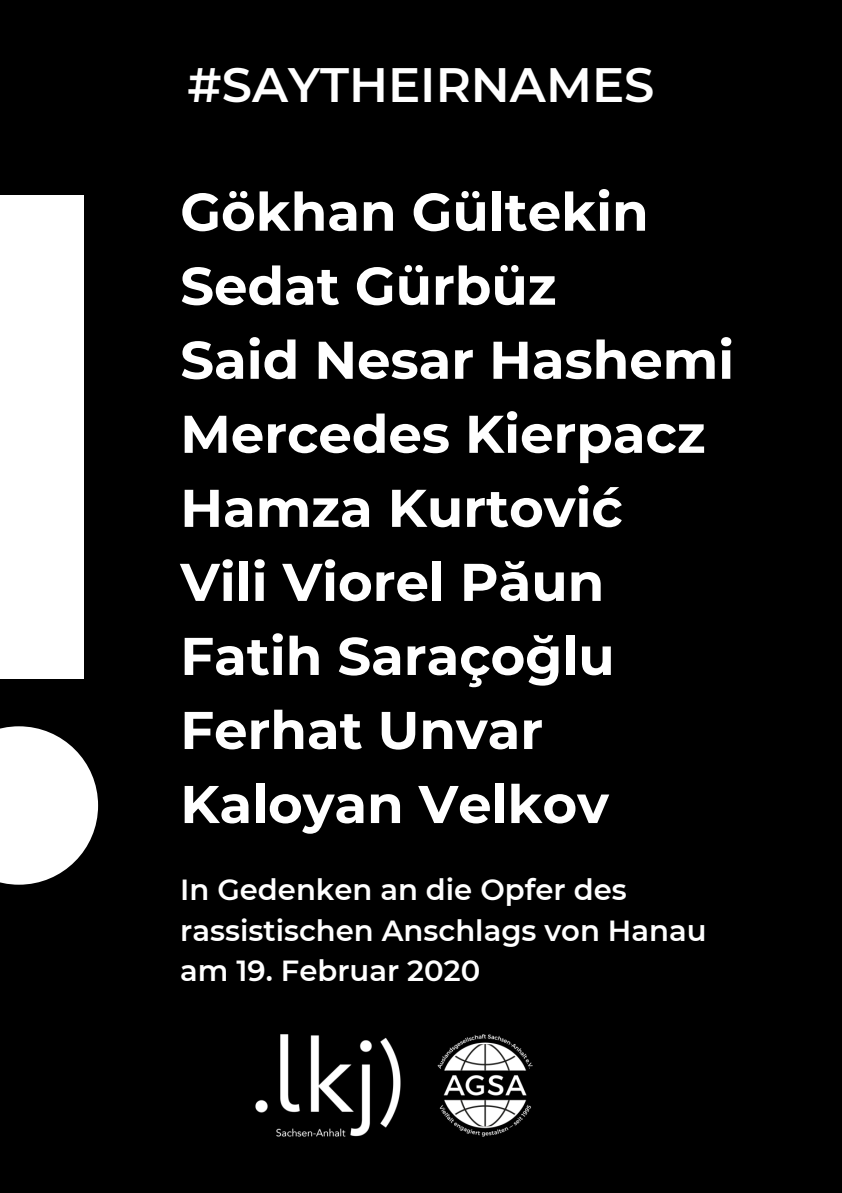
<style>
.page{position:relative;width:842px;height:1193px;background:#fff}
.page>*{position:absolute;margin:0;border:0;box-sizing:border-box;transform-origin:0 0}
.t1{font:700 52.95px "Montserrat";color:#fff}
.t2{font:600 48.15px "Montserrat";color:#fff}
.t3{font:600 29.05px/40.5px "Montserrat";color:#fff}
</style>
<div class="page">
<div style="left:0;top:0;width:842px;height:1192px;background:#000"></div>
<div style="left:0;top:196px;width:84px;height:482px;background:#fff"></div>
<svg style="left:0;top:726px;width:98px;height:158px"></svg>
<img style="left:255px;top:1034px;width:278px;height:103px">
<p class="t2" style="left:188px;top:55px;width:468px">#SAYTHEIRNAMES</p>
<p class="t1" style="left:180px;top:179px;width:470px">Gökhan Gültekin</p>
<p class="t1" style="left:180px;top:253px;width:378px">Sedat Gürbüz</p>
<p class="t1" style="left:180px;top:327px;width:555px">Said Nesar Hashemi</p>
<p class="t1" style="left:180px;top:401px;width:527px">Mercedes Kierpacz</p>
<p class="t1" style="left:180px;top:475px;width:444px">Hamza Kurtović</p>
<p class="t1" style="left:180px;top:549px;width:425px">Vili Viorel Păun</p>
<p class="t1" style="left:180px;top:623px;width:436px">Fatih Saraçoğlu</p>
<p class="t1" style="left:180px;top:697px;width:364px">Ferhat Unvar</p>
<p class="t1" style="left:180px;top:771px;width:430px">Kaloyan Velkov</p>
<p class="t3" style="left:180px;top:869px;width:528px">In Gedenken an die Opfer des rassistischen Anschlags von Hanau am 19. Februar 2020</p>
</div>
